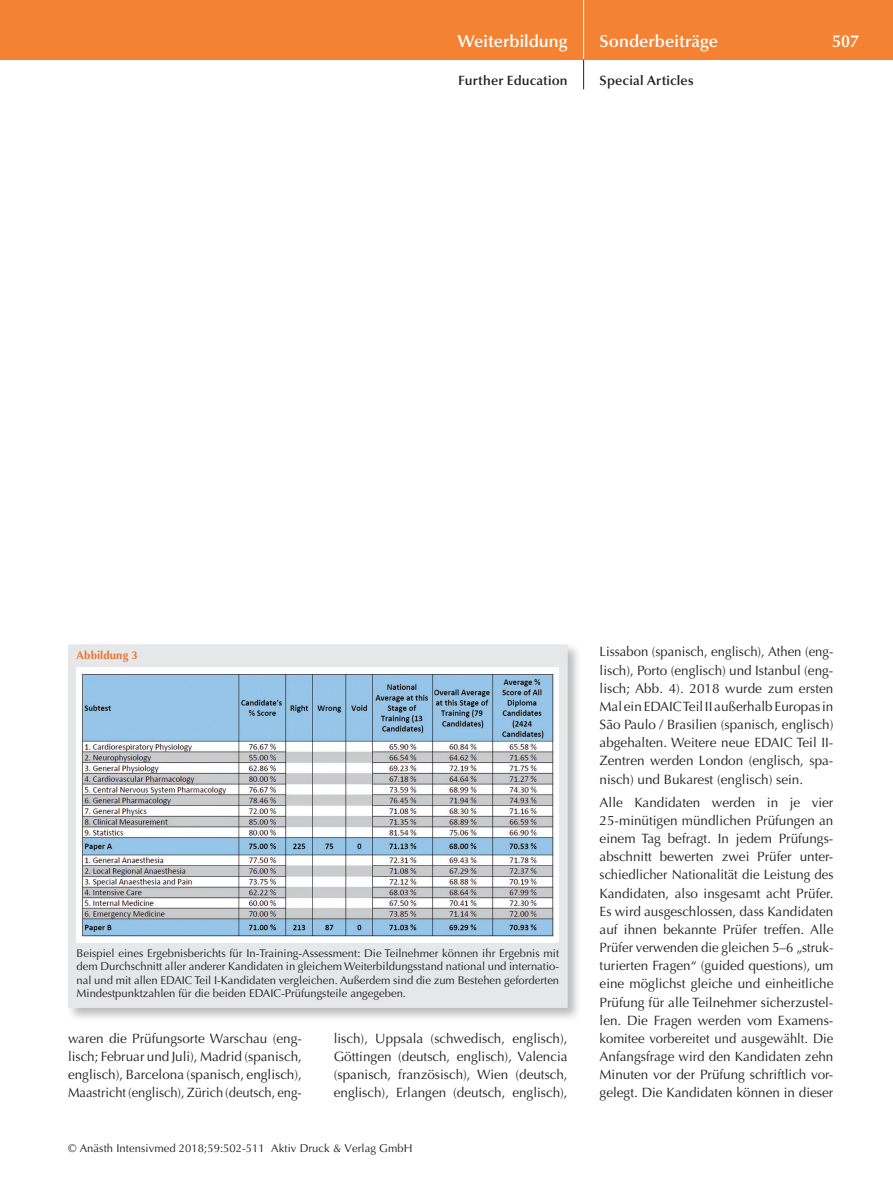
<style>
.page{position:relative;width:893px;height:1191px;background:#fff}
.page>*{position:absolute;margin:0;border:0;box-sizing:border-box;transform-origin:0 0}
.t1{font:600 17.25px "Optima";color:#fff}
.t2{font:13.5px/18.1px "Optima";color:#231f20;text-align:justify}
.t3{font:600 13.5px "Optima";letter-spacing:.015em;color:#231f20}
.t4{font:11.25px/13.5px "Optima";color:#231f20;text-align:justify}
.t5{font:700 11.25px "Optima";letter-spacing:.015em;color:#e8732f}
</style>
<div class="page">
<div style="left:0;top:0;width:893px;height:60px;background:#f48232"></div>
<hr style="left:583px;top:0;width:1px;height:60px;background:#fff">
<svg style="left:583px;top:60px;width:1px;height:29px"></svg>
<div style="left:66px;top:642px;width:516px;height:380px;background:#231f20;opacity:.3"></div>
<div style="left:68px;top:644px;width:500px;height:364px;background:#e6e7e9"></div>
<img style="left:78px;top:668px;width:478px;height:274px">
<p class="t1" style="left:458px;top:31px;width:112px">Weiterbildung</p>
<p class="t3" style="left:458px;top:73px;width:111px">Further Education</p>
<p class="t1" style="left:600px;top:31px;width:120px">Sonderbeiträge</p>
<p class="t1" style="left:832px;top:31px;width:28px">507</p>
<p class="t3" style="left:600px;top:73px;width:95px">Special Articles</p>
<p class="t5" style="left:77px;top:648px;width:63px">Abbildung 3</p>
<p class="t4" style="left:77px;top:946px;width:484px">Beispiel eines Ergebnisberichts für In-Training-Assessment: Die Teilnehmer können ihr Ergebnis mit dem Durchschnitt aller anderer Kandidaten in gleichem Weiterbildungsstand national und internatio&shy;nal und mit allen EDAIC Teil I-Kandidaten vergleichen. Außerdem sind die zum Bestehen geforderten Mindestpunktzahlen für die beiden EDAIC-Prüfungsteile angegeben.</p>
<p class="t2" style="left:68px;top:1030px;width:235px">waren die Prüfungsorte Warschau (eng&shy;lisch; Februar und Juli), Madrid (spanisch, englisch), Barcelona (spanisch, englisch), Maastricht (englisch), Zürich (deutsch, eng-</p>
<p class="t2" style="left:334px;top:1030px;width:235px">lisch), Uppsala (schwedisch, englisch), Göttingen (deutsch, englisch), Valencia (spanisch, französisch), Wien (deutsch, englisch), Erlangen (deutsch, englisch),</p>
<p class="t4" style="left:68px;top:1142px;width:346px">© Anästh Intensivmed 2018;59:502-511 Aktiv Druck &amp; Verlag GmbH</p>
<p class="t2" style="left:600px;top:643px;width:235px">Lissabon (spanisch, englisch), Athen (eng&shy;lisch), Porto (englisch) und Istanbul (eng&shy;lisch; Abb. 4). 2018 wurde zum ersten Mal ein EDAIC Teil II außerhalb Europas in São Paulo / Brasilien (spanisch, englisch) abgehalten. Weitere neue EDAIC Teil II-Zentren werden London (englisch, spa&shy;nisch) und Bukarest (englisch) sein.</p>
<p class="t2" style="left:600px;top:793px;width:235px">Alle Kandidaten werden in je vier 25-minütigen mündlichen Prüfungen an einem Tag befragt. In jedem Prüfungs&shy;abschnitt bewerten zwei Prüfer unter&shy;schiedlicher Nationalität die Leistung des Kandidaten, also insgesamt acht Prüfer.<br>Es wird ausgeschlossen, dass Kandidaten auf ihnen bekannte Prüfer treffen. Alle Prüfer verwenden die gleichen 5–6 „struk&shy;turierten Fragen“ (guided questions), um eine möglichst gleiche und einheitliche Prüfung für alle Teilnehmer sicherzustel&shy;len. Die Fragen werden vom Examens&shy;komitee vorbereitet und ausgewählt. Die Anfangsfrage wird den Kandidaten zehn Minuten vor der Prüfung schriftlich vor&shy;gelegt. Die Kandidaten können in dieser</p>
</div>
